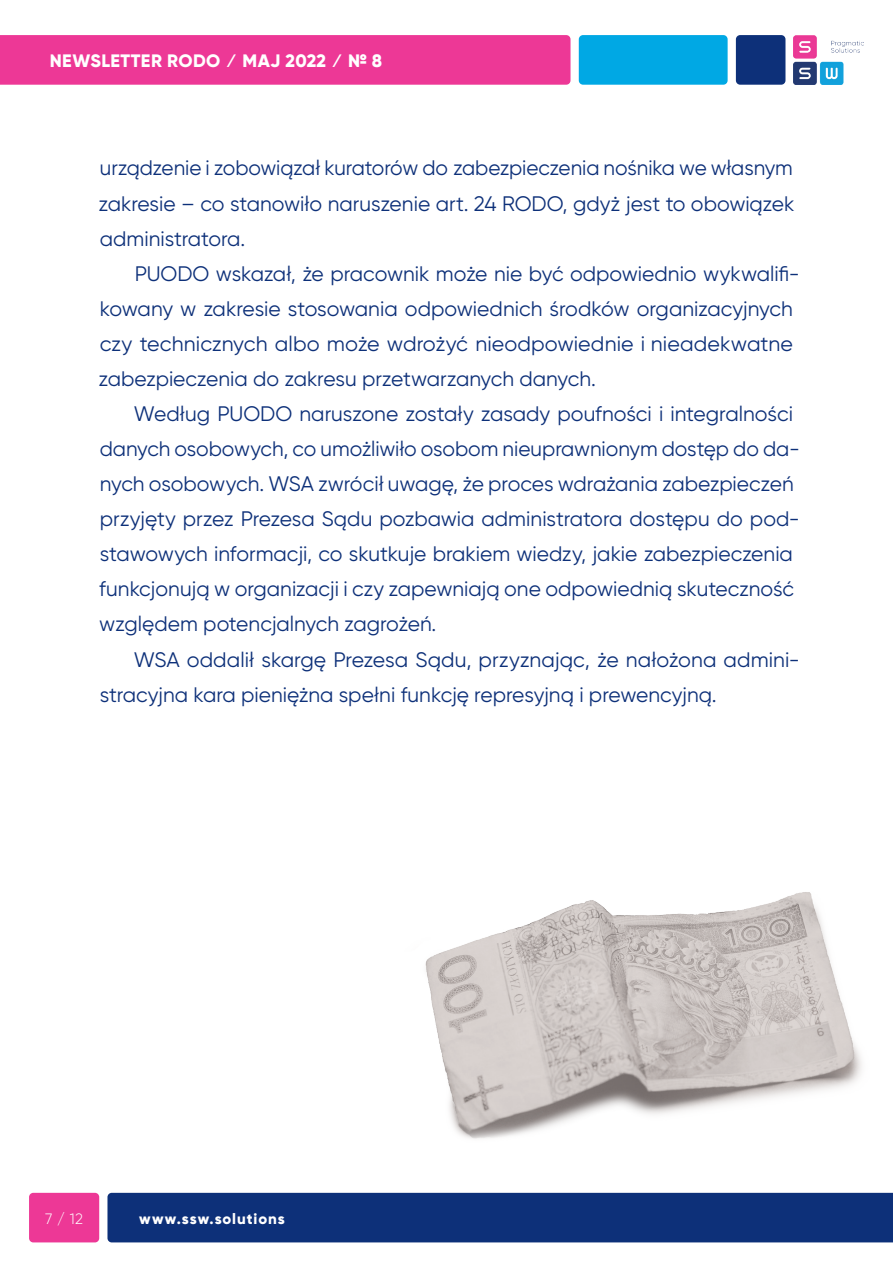
<style>
.page{position:relative;width:893px;height:1263px;background:#fff}
.page>*{position:absolute;margin:0;border:0;box-sizing:border-box;transform-origin:0 0}
.t1{font:21px/35.1px "Gilroy";color:#0d3079}
.t2{font:800 18px "Gilroy";letter-spacing:.02em;color:#fff}
.t3{font:800 15px "Gilroy";letter-spacing:.06em;color:#fff}
.t4{font:300 15px "Gilroy";color:#fff}
</style>
<div class="page">
<div style="left:107px;top:1193px;width:786px;height:49px;background:#0d3079"></div>
<div style="left:0;top:35px;width:570px;height:50px;background:#ed3896"></div>
<div style="left:29px;top:1193px;width:70px;height:49px;background:#ed3896;border-radius:4px"></div>
<div style="left:579px;top:35px;width:149px;height:50px;background:#00a8e4;border-radius:4px"></div>
<div style="left:736px;top:35px;width:49px;height:50px;background:#0d3079;border-radius:4px"></div>
<img style="left:794px;top:35px;width:69px;height:50px">
<img style="left:425px;top:892px;width:437px;height:247px">
<p class="t2" style="left:50px;top:49px;width:334px">NEWSLETTER RODO ⁄ Maj 2022 ⁄ № 8</p>
<p class="t1" style="left:99px;top:150px;width:697px;text-align:justify">urządzenie i zobowiązał kuratorów do zabezpieczenia nośnika we własnym zakresie – co stanowiło naruszenie art. 24 RODO, gdyż jest to obowiązek administratora.</p>
<p class="t1" style="left:99px;top:256px;width:703px;text-indent:36px">PUODO wskazał, że pracownik może nie być odpowiednio wykwalifi&shy;kowany w zakresie stosowania odpowiednich środków organizacyjnych czy technicznych albo może wdrożyć nieodpowiednie i nieadekwatne zabezpieczenia do zakresu przetwarzanych danych.</p>
<p class="t1" style="left:99px;top:396px;width:702px;text-indent:35px">Według PUODO naruszone zostały zasady poufności i integralności danych osobowych, co umożliwiło osobom nieuprawnionym dostęp do da&shy;nych osobowych. WSA zwrócił uwagę, że proces wdrażania zabezpieczeń przyjęty przez Prezesa Sądu pozbawia administratora dostępu do pod&shy;stawowych informacji, co skutkuje brakiem wiedzy, jakie zabezpieczenia funkcjonują w organizacji i czy zapewniają one odpowiednią skuteczność względem potencjalnych zagrożeń.</p>
<p class="t1" style="left:100px;top:641px;width:702px;text-indent:34px">WSA oddalił skargę Prezesa Sądu, przyznając, że nałożona admini&shy;stracyjna kara pieniężna spełni funkcję represyjną i prewencyjną.</p>
<p class="t4" style="left:45px;top:1209px;width:39px">7 / 12</p>
<p class="t3" style="left:139px;top:1209px;width:147px">www.ssw.solutions</p>
</div>
